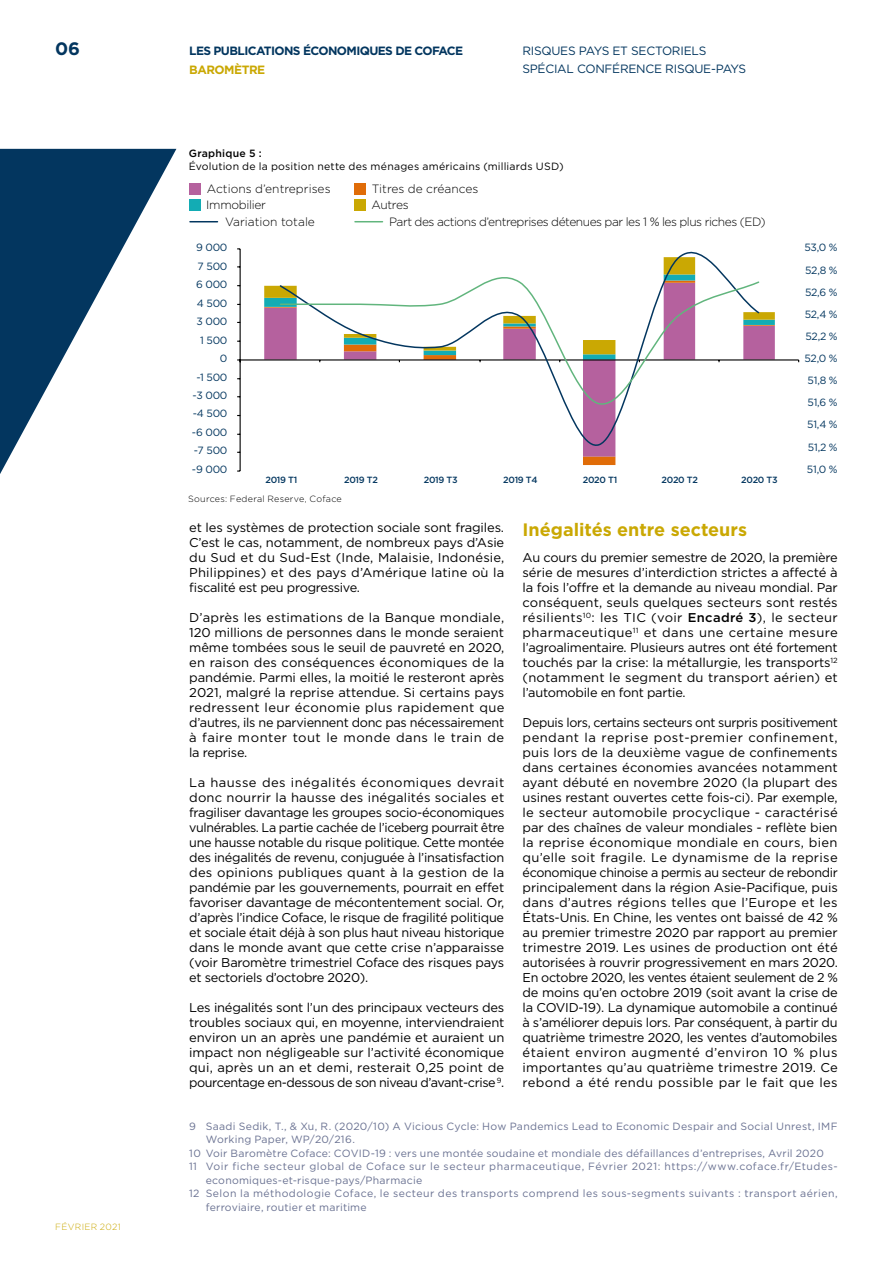
<style>
.page{position:relative;width:893px;height:1263px;background:#fff}
.page>*{position:absolute;margin:0;border:0;box-sizing:border-box;transform-origin:0 0}
.t1{font:700 18px "Gotham";color:#caa803}
.t2{font:700 18px "Gotham";color:#03365f}
.t3{font:12.75px/15px "Gotham";letter-spacing:-.015em;color:#000;text-align:justify}
.t4{font:300 12px "Gotham";letter-spacing:-.025em;color:#000}
.t5{font:300 12px "Gotham";color:#000}
.t6{font:12px "Gotham";letter-spacing:-.02em;color:#03365f}
.t7{font:700 12px "Gotham";letter-spacing:-.05em;color:#03365f}
.t8{font:700 12px "Gotham";letter-spacing:-.04em;color:#caa803}
.t9{font:10.5px "Gotham";letter-spacing:.025em;color:#6a7292}
.t10{font:10.5px/18.5px "Gotham";letter-spacing:-.02em;color:#03365f;text-align:right}
.t11{font:10.5px "Gotham";letter-spacing:.05em;color:#6a7292}
.t12{font:10.5px "Gotham";letter-spacing:.045em;color:#6a7292}
.t13{font:10.5px "Gotham";letter-spacing:.02em;color:#000}
.t14{font:500 10.5px "Gotham";letter-spacing:.025em;color:#000}
.t15{font:500 9px "Gotham";letter-spacing:-.03em;color:#03365f}
.t16{font:300 9px "Gotham";letter-spacing:.03em;color:#000}
.t17{font:300 9px "Gotham";letter-spacing:.03em;color:#caa803}
.s1{font-weight:500}
</style>
<div class="page">
<svg style="left:0;top:149px;width:176px;height:325px;fill:#03365f"></svg>
<hr style="left:240px;top:249px;width:1px;height:222px;background:#000">
<hr style="left:240px;top:359px;width:559px;height:1px;background:#000">
<svg style="left:264px;top:285px;width:511px;height:76px"></svg>
<svg style="left:278px;top:251px;width:483px;height:203px"></svg>
<svg style="left:279px;top:266px;width:481px;height:145px"></svg>
<div style="left:189px;top:183px;width:12px;height:12px;background:#b5619e"></div>
<div style="left:354px;top:183px;width:12px;height:12px;background:#e06c08"></div>
<div style="left:189px;top:200px;width:12px;height:11px;background:#13acb4"></div>
<div style="left:354px;top:200px;width:12px;height:11px;background:#caa803"></div>
<svg style="left:190px;top:221px;width:27px;height:1px"></svg>
<svg style="left:355px;top:221px;width:27px;height:1px"></svg>
<h1 class="t2" style="left:55px;top:37px;width:26px">06</h1>
<p class="t6" style="left:522px;top:43px;width:185px">RISQUES PAYS ET SECTORIELS</p>
<p class="t8" style="left:189px;top:62px;width:78px">BAROMÈTRE</p>
<p class="t6" style="left:522px;top:61px;width:225px">SPÉCIAL CONFÉRENCE RISQUE-PAYS</p>
<p class="t7" style="left:189px;top:43px;width:275px">LES PUBLICATIONS ÉCONOMIQUES DE COFACE</p>
<p class="t14" style="left:189px;top:147px;width:74px">Graphique 5 :</p>
<p class="t13" style="left:189px;top:159px;width:376px">Évolution de la position nette des ménages américains (milliards USD)</p>
<p class="t5" style="left:207px;top:181px;width:125px">Actions d’entreprises</p>
<p class="t5" style="left:372px;top:181px;width:108px">Titres de créances</p>
<p class="t4" style="left:206px;top:197px;width:61px">Immobilier</p>
<p class="t4" style="left:371px;top:197px;width:39px">Autres</p>
<p class="t5" style="left:225px;top:214px;width:91px">Variation totale</p>
<p class="t4" style="left:389px;top:214px;width:378px">Part des actions d’entreprises détenues par les 1 % les plus riches (ED)</p>
<p class="t10" style="left:192px;top:238px;width:37px">9 000<br>7 500<br>6 000<br>4 500<br>3 000<br>1 500<br>0<br>-1 500 -3 000 -4 500 -6 000 -7 500 -9 000</p>
<p class="t10" style="left:804px;top:236px;width:35px;line-height:22px;text-align:center">53,0 %<br>52,8 %<br>52,6 %<br>52,4 %<br>52,2 %<br>52,0 %<br>51,8 %<br>51,6 %<br>51,4 %<br>51,2 %<br>51,0 %</p>
<p class="t15" style="left:265px;top:474px;width:33px">2019 T1</p>
<p class="t15" style="left:344px;top:474px;width:35px">2019 T2</p>
<p class="t15" style="left:424px;top:474px;width:35px">2019 T3</p>
<p class="t15" style="left:503px;top:474px;width:36px">2019 T4</p>
<p class="t15" style="left:583px;top:474px;width:36px">2020 T1</p>
<p class="t15" style="left:662px;top:474px;width:38px">2020 T2</p>
<p class="t15" style="left:741px;top:474px;width:38px">2020 T3</p>
<p class="t17" style="left:55px;top:1221px;width:67px">FÉVRIER 2021</p>
<p class="t16" style="left:188px;top:493px;width:155px">Sources: Federal Reserve, Coface</p>
<p class="t3" style="left:189px;top:520px;width:317px">et les systèmes de protection sociale sont fragiles.<br>C’est le cas, notamment, de nombreux pays d’Asie du Sud et du Sud-Est (Inde, Malaisie, Indonésie, Philippines) et des pays d’Amérique latine où la fiscalité est peu progressive.</p>
<p class="t3" style="left:189px;top:610px;width:317px">D’après les estimations de la Banque mondiale, 120 millions de personnes dans le monde seraient même tombées sous le seuil de pauvreté en 2020, en raison des conséquences économiques de la pandémie. Parmi elles, la moitié le resteront après 2021, malgré la reprise attendue. Si certains pays redressent leur économie plus rapidement que d’autres, ils ne parviennent donc pas nécessairement à faire monter tout le monde dans le train de la reprise.</p>
<p class="t3" style="left:189px;top:775px;width:317px">La hausse des inégalités économiques devrait donc nourrir la hausse des inégalités sociales et fragiliser davantage les groupes socio-économiques vulnérables. La partie cachée de l’iceberg pourrait être une hausse notable du risque politique. Cette montée des inégalités de revenu, conjuguée à l’insatisfaction des opinions publiques quant à la gestion de la pandémie par les gouvernements, pourrait en effet favoriser davantage de mécontentement social. Or, d’après l’indice Coface, le risque de fragilité politique et sociale était déjà à son plus haut niveau historique dans le monde avant que cette crise n’apparaisse (voir Baromètre trimestriel Coface des risques pays et sectoriels d’octobre 2020).</p>
<p class="t3" style="left:189px;top:1000px;width:317px">Les inégalités sont l’un des principaux vecteurs des troubles sociaux qui, en moyenne, interviendraient environ un an après une pandémie et auraient un impact non négligeable sur l’activité économique qui, après un an et demi, resterait 0,25 point de pourcentage en-dessous de son niveau d’avant-crise <sup>9</sup>.</p>
<p class="t9" style="left:189px;top:1119px;width:650px">9 Saadi Sedik, T., &amp; Xu, R. (2020/10) A Vicious Cycle: How Pandemics Lead to Economic Despair and Social Unrest, IMF</p>
<p class="t9" style="left:206px;top:1133px;width:151px">Working Paper, WP/20/216.</p>
<p class="t9" style="left:189px;top:1146px;width:636px">10 Voir Baromètre Coface: COVID-19 : vers une montée soudaine et mondiale des défaillances d’entreprises, Avril 2020</p>
<p class="t11" style="left:189px;top:1160px;width:650px">11 Voir fiche secteur global de Coface sur le secteur pharmaceutique, Février 2021: https://www.coface.fr/Etudes-</p>
<p class="t9" style="left:206px;top:1173px;width:218px">economiques-et-risque-pays/Pharmacie</p>
<p class="t12" style="left:189px;top:1187px;width:650px">12 Selon la méthodologie Coface, le secteur des transports comprend les sous-segments suivants : transport aérien,</p>
<p class="t9" style="left:206px;top:1200px;width:163px">ferroviaire, routier et maritime</p>
<h1 class="t1" style="left:523px;top:518px;width:226px">Inégalités entre secteurs</h1>
<p class="t3" style="left:523px;top:550px;width:317px">Au cours du premier semestre de 2020, la première série de mesures d’interdiction strictes a affecté à la fois l’offre et la demande au niveau mondial. Par conséquent, seuls quelques secteurs sont restés résilients<sup>10</sup>: les TIC (voir <span class="s1">Encadré 3</span>), le secteur pharmaceutique<sup>11</sup> et dans une certaine mesure l’agroalimentaire. Plusieurs autres ont été fortement touchés par la crise: la métallurgie, les transports<sup>12 </sup>(notamment le segment du transport aérien) et l’automobile en font partie.</p>
<p class="t3" style="left:523px;top:715px;width:317px">Depuis lors, certains secteurs ont surpris positivement pendant la reprise post-premier confinement, puis lors de la deuxième vague de confinements dans certaines économies avancées notamment ayant débuté en novembre 2020 (la plupart des usines restant ouvertes cette fois-ci). Par exemple, le secteur automobile procyclique - caractérisé par des chaînes de valeur mondiales - reflète bien la reprise économique mondiale en cours, bien qu’elle soit fragile. Le dynamisme de la reprise économique chinoise a permis au secteur de rebondir principalement dans la région Asie-Pacifique, puis dans d’autres régions telles que l’Europe et les États-Unis. En Chine, les ventes ont baissé de 42 % au premier trimestre 2020 par rapport au premier trimestre 2019. Les usines de production ont été autorisées à rouvrir progressivement en mars 2020.<br>En octobre 2020, les ventes étaient seulement de 2 % de moins qu’en octobre 2019 (soit avant la crise de la COVID-19). La dynamique automobile a continué à s’améliorer depuis lors. Par conséquent, à partir du quatrième trimestre 2020, les ventes d’automobiles étaient environ augmenté d’environ 10 % plus importantes qu’au quatrième trimestre 2019. Ce rebond a été rendu possible par le fait que les</p>
</div>
